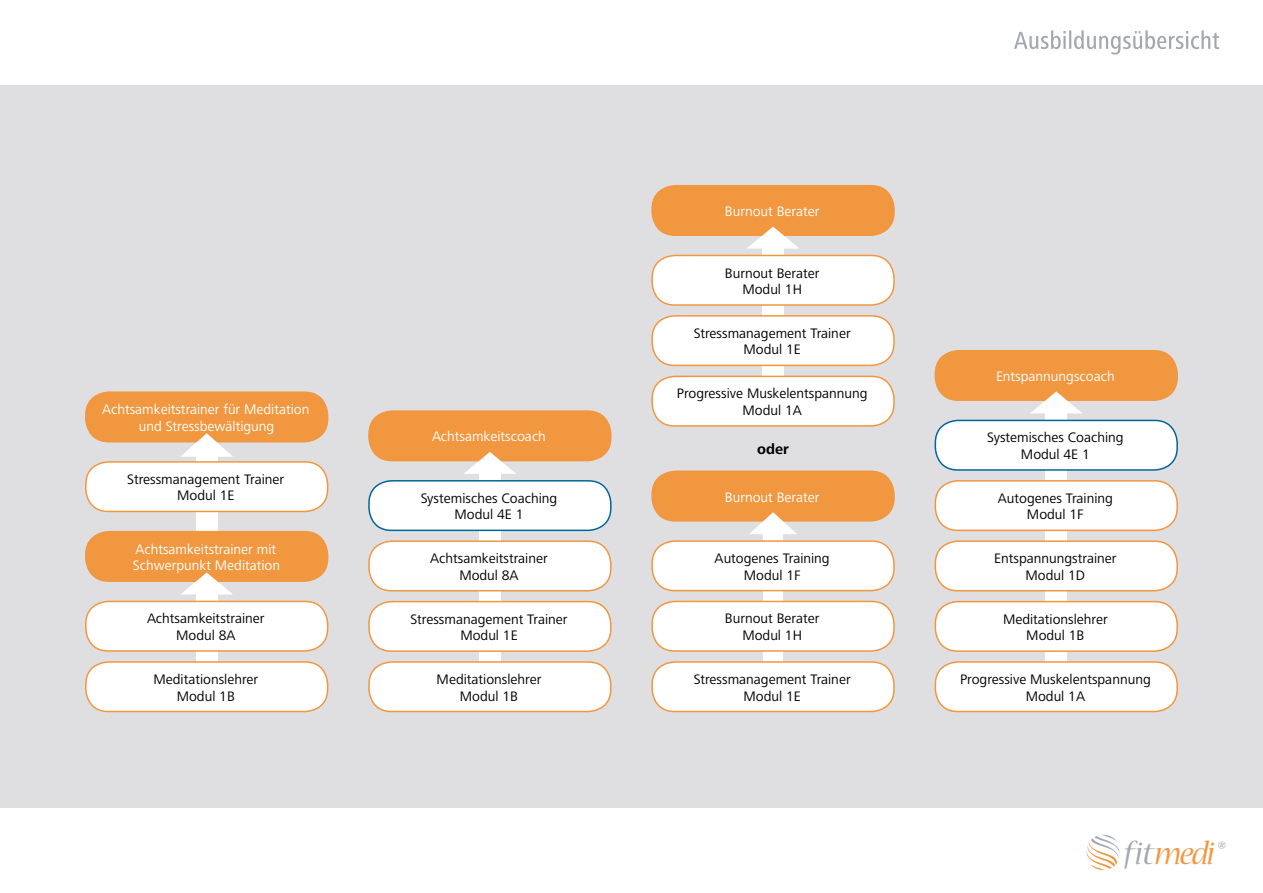
<style>
.page{position:relative;width:1263px;height:893px;background:#fff}
.page>*{position:absolute;margin:0;border:0;box-sizing:border-box;transform-origin:0 0}
.t1{font:italic 35.4px "Nueva Std";letter-spacing:-.05em;color:#a3a7af}
.t2{font:700 15px "Frutiger Next LT";color:#000}
.t3{font:14.25px/16.5px "Frutiger Next LT";color:#000;text-align:center}
.t4{font:14.25px/16.5px "Frutiger Next LT";color:#fff;text-align:center}
.s1{color:#f19740}
</style>
<div class="page">
<div style="left:0;top:85px;width:1263px;height:723px;background:#dfdfe2"></div>
<svg style="left:1014px;top:30px;width:205px;height:25px"></svg>
<svg style="left:1086px;top:835px;width:34px;height:35px"></svg>
<div style="left:85px;top:391px;width:243px;height:51px;background:#f19740;border-radius:24px"></div>
<div style="left:196px;top:453px;width:21px;height:94px;background:#fff"></div>
<svg style="left:180px;top:433px;width:53px;height:24px"></svg>
<div style="left:86px;top:462px;width:242px;height:49px;background:#fff;border-radius:22px"></div>
<div style="left:85px;top:461px;width:243px;height:51px;border:2px solid #f19740;border-radius:22px"></div>
<div style="left:85px;top:531px;width:243px;height:51px;background:#f19740;border-radius:24px"></div>
<div style="left:196px;top:593px;width:21px;height:118px;background:#fff"></div>
<svg style="left:181px;top:572px;width:51px;height:22px"></svg>
<div style="left:86px;top:662px;width:242px;height:49px;background:#fff;border-radius:22px"></div>
<div style="left:85px;top:661px;width:243px;height:51px;border:2px solid #f19740;border-radius:22px"></div>
<div style="left:86px;top:601px;width:242px;height:50px;background:#fff;border-radius:22px"></div>
<div style="left:85px;top:601px;width:243px;height:51px;border:2px solid #f19740;border-radius:22px"></div>
<div style="left:934px;top:350px;width:244px;height:51px;background:#f19740;border-radius:24px"></div>
<div style="left:1046px;top:412px;width:21px;height:298px;background:#fff"></div>
<svg style="left:1031px;top:391px;width:51px;height:22px"></svg>
<div style="left:935px;top:662px;width:242px;height:49px;background:#fff;border-radius:22px"></div>
<div style="left:934px;top:661px;width:244px;height:51px;border:2px solid #f19740;border-radius:22px"></div>
<div style="left:935px;top:481px;width:242px;height:49px;background:#fff;border-radius:22px"></div>
<div style="left:934px;top:480px;width:244px;height:51px;border:2px solid #f19740;border-radius:22px"></div>
<div style="left:935px;top:602px;width:242px;height:49px;background:#fff;border-radius:22px"></div>
<div style="left:934px;top:601px;width:244px;height:51px;border:2px solid #f19740;border-radius:22px"></div>
<div style="left:935px;top:541px;width:242px;height:50px;background:#fff;border-radius:22px"></div>
<div style="left:934px;top:540px;width:244px;height:51px;border:2px solid #f19740;border-radius:22px"></div>
<div style="left:935px;top:420px;width:242px;height:50px;background:#fff;border-radius:22px"></div>
<div style="left:934px;top:420px;width:244px;height:51px;border:2px solid #00669a;border-radius:22px"></div>
<div style="left:651px;top:185px;width:244px;height:51px;background:#f19740;border-radius:24px"></div>
<div style="left:762px;top:247px;width:22px;height:179px;background:#fff"></div>
<svg style="left:747px;top:227px;width:52px;height:22px"></svg>
<div style="left:652px;top:255px;width:242px;height:50px;background:#fff;border-radius:22px"></div>
<div style="left:651px;top:255px;width:244px;height:51px;border:2px solid #f19740;border-radius:22px"></div>
<div style="left:652px;top:376px;width:242px;height:50px;background:#fff;border-radius:22px"></div>
<div style="left:651px;top:376px;width:244px;height:51px;border:2px solid #f19740;border-radius:22px"></div>
<div style="left:652px;top:316px;width:242px;height:49px;background:#fff;border-radius:22px"></div>
<div style="left:651px;top:315px;width:244px;height:51px;border:2px solid #f19740;border-radius:22px"></div>
<div style="left:651px;top:471px;width:244px;height:51px;background:#f19740;border-radius:24px"></div>
<div style="left:763px;top:532px;width:20px;height:180px;background:#fff"></div>
<svg style="left:749px;top:512px;width:48px;height:22px"></svg>
<div style="left:652px;top:601px;width:242px;height:50px;background:#fff;border-radius:22px"></div>
<div style="left:651px;top:601px;width:244px;height:51px;border:2px solid #f19740;border-radius:22px"></div>
<div style="left:652px;top:541px;width:242px;height:50px;background:#fff;border-radius:22px"></div>
<div style="left:651px;top:540px;width:244px;height:51px;border:2px solid #f19740;border-radius:22px"></div>
<div style="left:652px;top:662px;width:242px;height:49px;background:#fff;border-radius:22px"></div>
<div style="left:651px;top:661px;width:244px;height:51px;border:2px solid #f19740;border-radius:22px"></div>
<div style="left:368px;top:410px;width:243px;height:51px;background:#f19740;border-radius:24px"></div>
<div style="left:479px;top:472px;width:21px;height:238px;background:#fff"></div>
<svg style="left:463px;top:452px;width:53px;height:22px"></svg>
<div style="left:369px;top:662px;width:242px;height:49px;background:#fff;border-radius:22px"></div>
<div style="left:368px;top:661px;width:243px;height:51px;border:2px solid #f19740;border-radius:22px"></div>
<div style="left:369px;top:481px;width:242px;height:49px;background:#fff;border-radius:22px"></div>
<div style="left:368px;top:480px;width:243px;height:51px;border:2px solid #00669a;border-radius:22px"></div>
<div style="left:369px;top:602px;width:242px;height:49px;background:#fff;border-radius:22px"></div>
<div style="left:368px;top:601px;width:243px;height:51px;border:2px solid #f19740;border-radius:22px"></div>
<div style="left:369px;top:541px;width:242px;height:50px;background:#fff;border-radius:22px"></div>
<div style="left:368px;top:540px;width:243px;height:51px;border:2px solid #f19740;border-radius:22px"></div>
<p class="t4" style="left:102px;top:401px;width:209px">Achtsamkeitstrainer für Meditation und Stressbewältigung</p>
<p class="t3" style="left:127px;top:471px;width:158px">Stressmanagement Trainer<br>Modul 1E</p>
<p class="t4" style="left:133px;top:541px;width:149px;text-align:left">Achtsamkeitstrainer mit<br>Schwerpunkt Meditation</p>
<p class="t3" style="left:147px;top:610px;width:119px">Achtsamkeitstrainer<br>Modul 8A</p>
<p class="t3" style="left:153px;top:671px;width:106px">Meditationslehrer<br>Modul 1B</p>
<p class="t4" style="left:432px;top:428px;width:115px">Achtsamkeitscoach</p>
<p class="t3" style="left:421px;top:490px;width:138px">Systemisches Coaching<br>Modul 4E 1</p>
<p class="t3" style="left:430px;top:550px;width:119px">Achtsamkeitstrainer<br>Modul 8A</p>
<p class="t3" style="left:410px;top:611px;width:158px">Stressmanagement Trainer<br>Modul 1E</p>
<p class="t3" style="left:437px;top:671px;width:106px">Meditationslehrer<br>Modul 1B</p>
<p class="t4" style="left:725px;top:203px;width:96px">Burnout Berater</p>
<p class="t3" style="left:725px;top:265px;width:96px">Burnout Berater<br>Modul 1H</p>
<p class="t3" style="left:694px;top:325px;width:158px">Stressmanagement Trainer<br>Modul 1E</p>
<p class="t3" style="left:677px;top:385px;width:192px">Progressive Muskelentspannung<br>Modul 1A</p>
<p class="t2" style="left:757px;top:440px;width:33px">oder</p>
<p class="t4" style="left:725px;top:489px;width:96px">Burnout Berater</p>
<p class="t3" style="left:715px;top:550px;width:117px">Autogenes Training<br>Modul 1F</p>
<p class="t3" style="left:725px;top:610px;width:96px">Burnout Berater<br>Modul 1H</p>
<p class="t3" style="left:694px;top:671px;width:158px">Stressmanagement Trainer<br>Modul 1E</p>
<p class="t4" style="left:996px;top:368px;width:120px">Entspannungscoach</p>
<p class="t3" style="left:987px;top:429px;width:138px">Systemisches Coaching<br>Modul 4E 1</p>
<p class="t3" style="left:998px;top:490px;width:117px">Autogenes Training<br>Modul 1F</p>
<p class="t3" style="left:994px;top:550px;width:124px">Entspannungstrainer<br>Modul 1D</p>
<p class="t3" style="left:1003px;top:611px;width:106px">Meditationslehrer<br>Modul 1B</p>
<p class="t3" style="left:960px;top:671px;width:192px">Progressive Muskelentspannung<br>Modul 1A</p>
<h1 class="t1" style="left:1124px;top:837px;width:102px">f it<span class="s1">medi</span> ®</h1>
</div>
